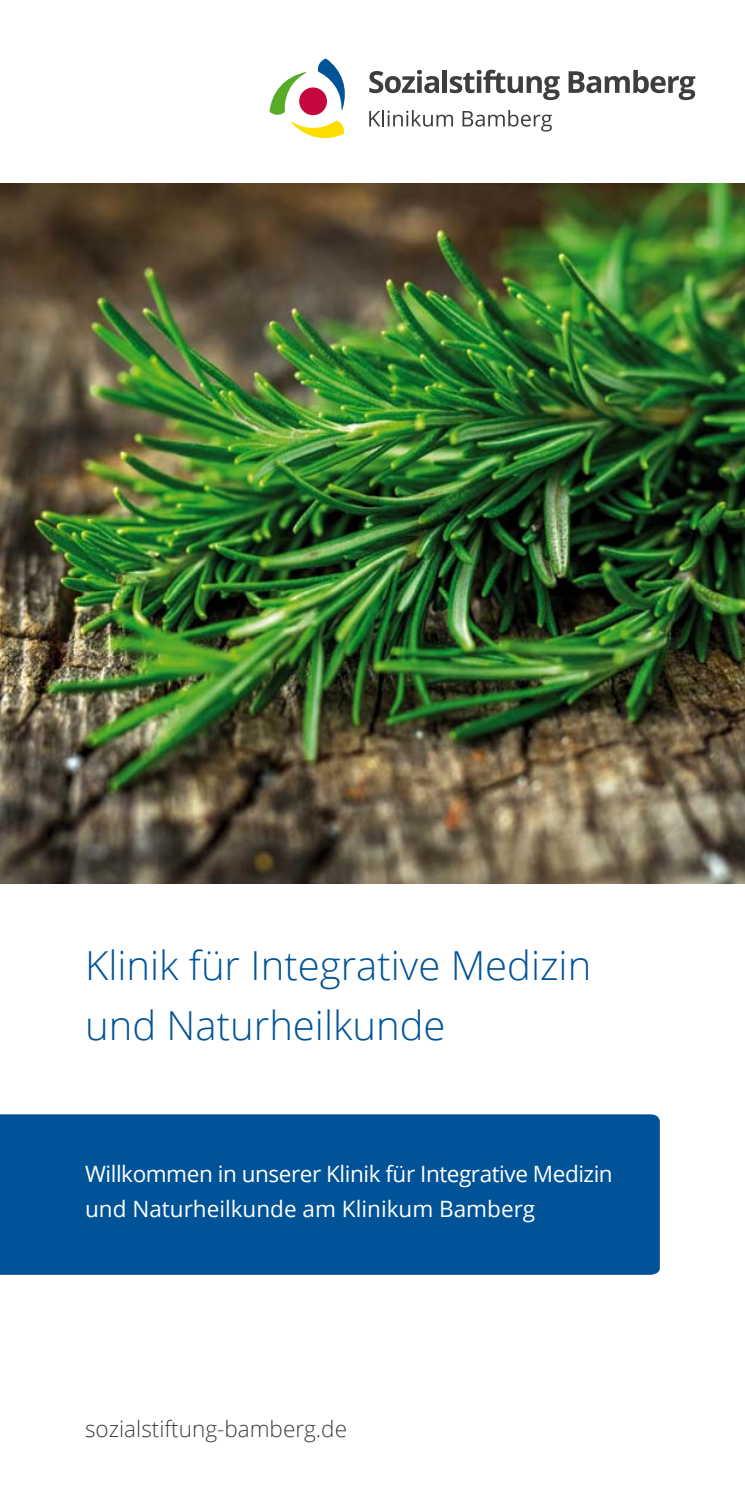
<style>
.page{position:relative;width:745px;height:1489px;background:#fff}
.page>*{position:absolute;margin:0;border:0;box-sizing:border-box;transform-origin:0 0}
.t1{font:300 40px/60px "Open Sans";color:#005397}
.t2{font:22.5px/35px "Open Sans";letter-spacing:-.02em;color:#fff}
.t3{font:300 22.5px "Open Sans";color:#3e3d40}
</style>
<div class="page">
<div style="left:0;top:1114px;width:659px;height:160px;background:#005397"></div>
<img style="left:0;top:184px;width:744px;height:699px">
<svg style="left:269px;top:58px;width:76px;height:80px"></svg>
<div style="left:299px;top:87px;width:28px;height:28px;background:#c5073d;border-radius:50%"></div>
<svg style="left:369px;top:70px;width:70px;height:23px"></svg>
<div style="left:442px;top:70px;width:5px;height:23px;background:#3e3d40"></div>
<svg style="left:449px;top:70px;width:110px;height:30px"></svg>
<svg style="left:568px;top:70px;width:126px;height:30px"></svg>
<svg style="left:369px;top:110px;width:83px;height:17px"></svg>
<svg style="left:462px;top:110px;width:89px;height:22px"></svg>
<h1 class="t1" style="left:85px;top:933px;width:507px">Klinik für Integrative Medizin und Naturheilkunde</h1>
<p class="t2" style="left:85px;top:1155px;width:529px">Willkommen in unserer Klinik für Integrative Medizin und Naturheilkunde am Klinikum Bamberg</p>
<p class="t3" style="left:85px;top:1412px;width:263px">sozialstiftung-bamberg.de</p>
</div>
